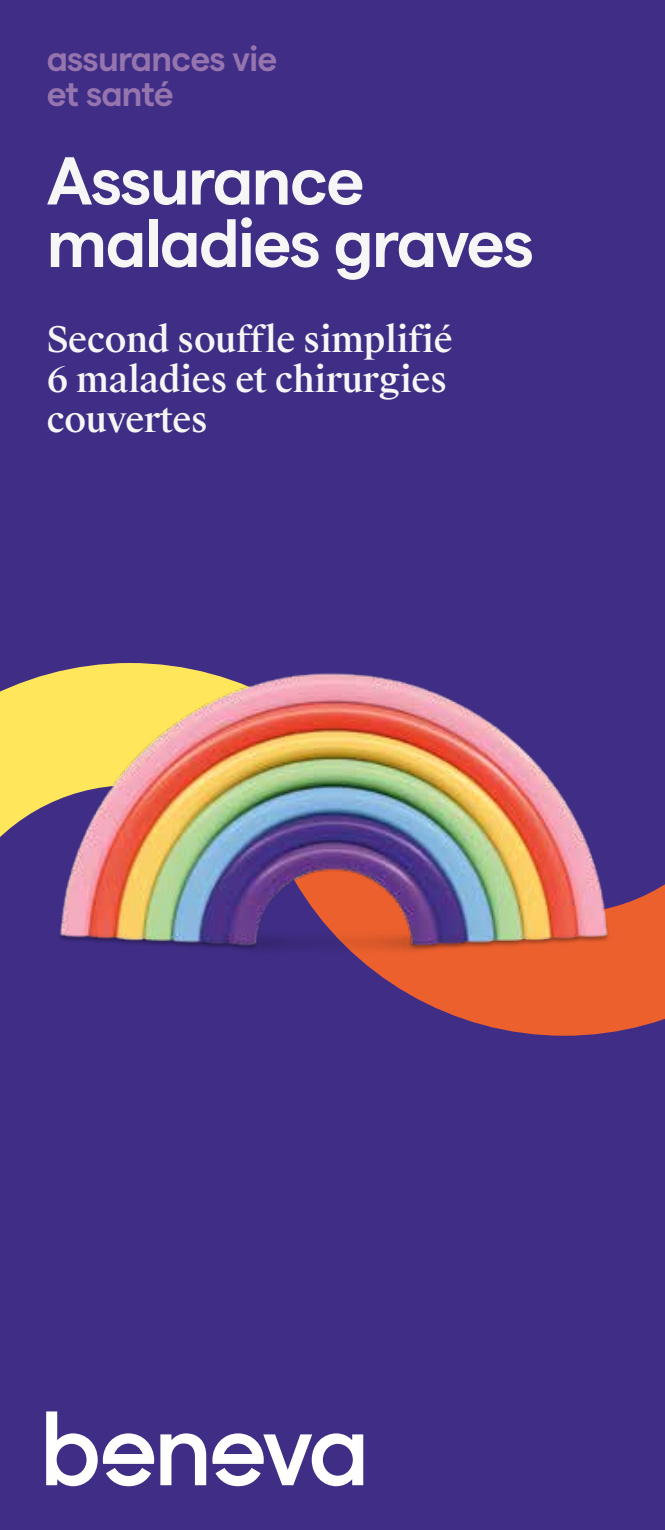
<style>
.page{position:relative;width:665px;height:1530px;background:#402d85}
.page>*{position:absolute;margin:0;border:0;box-sizing:border-box;transform-origin:0 0}
.t1{font:600 67.5px/62.5px "Matter";letter-spacing:-.025em;color:#f6f6f6}
.t2{font:500 35px/40px "Suisse Works";letter-spacing:-.01em;color:#f6f6f6}
.t3{font:600 35px/35px "Matter";letter-spacing:-.02em;color:#9675af}
</style>
<div class="page">
<svg style="left:212px;top:1433px;width:151px;height:53px"></svg>
<svg style="left:160px;top:1433px;width:46px;height:52px"></svg>
<svg style="left:46px;top:1411px;width:108px;height:75px"></svg>
<img style="left:0;top:663px;width:665px;height:373px">
<p class="t3" style="left:47px;top:38px;width:232px">assurances vie et santé</p>
<h1 class="t1" style="left:47px;top:144px;width:489px">Assurance maladies graves</h1>
<p class="t2" style="left:47px;top:320px;width:408px">Second souffle simplifié<br>6 maladies et chirurgies couvertes</p>
</div>
